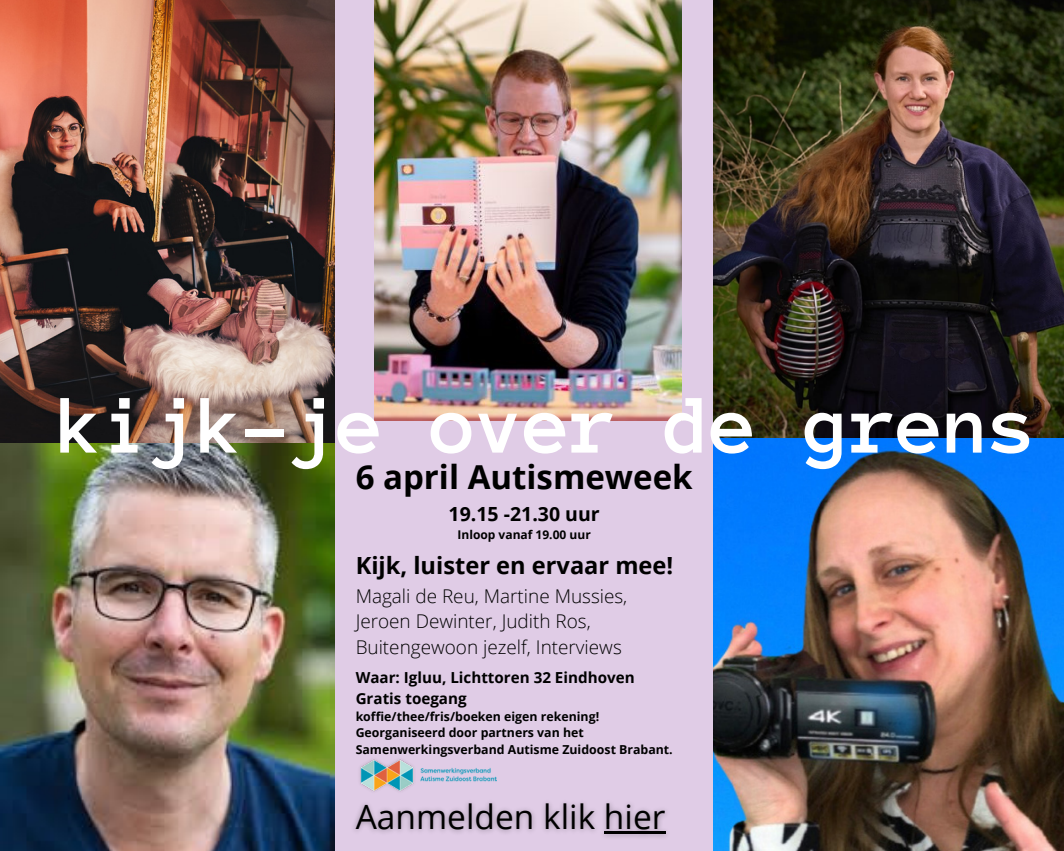
<style>
.page{position:relative;width:1064px;height:851px;background:#fff}
.page>*{position:absolute;margin:0;border:0;box-sizing:border-box;transform-origin:0 0}
.t1{font:700 85.5px "Anonymous Pro";color:#fff}
.t2{font:33.45px "Open Sans";color:#000}
.t3{font:700 33px "Open Sans";color:#000}
.t4{font:700 23.55px "Open Sans";color:#000}
.t5{font:700 19.5px "Open Sans";color:#000}
.t6{font:300 18.9px "Open Sans";color:#000}
.t7{font:700 15.15px "Open Sans";color:#000}
.t8{font:700 12.3px/16.4px "Open Sans";color:#000}
.t9{font:700 12px "Open Sans";color:#000}
</style>
<div class="page">
<div style="left:0;top:0;width:1063px;height:850px;background:#e0cce6"></div>
<img style="left:713px;top:0;width:350px;height:850px">
<img style="left:374px;top:0;width:307px;height:420px">
<img style="left:0;top:442px;width:334px;height:408px">
<img style="left:0;top:0;width:334px;height:442px">
<img style="left:360px;top:759px;width:136px;height:25px">
<img style="left:354px;top:784px;width:312px;height:53px">
<hr style="left:603px;top:831px;width:21px;height:2px;background:#000">
<svg style="left:624px;top:831px;width:41px;height:2px"></svg>
<p class="t1" style="left:58px;top:383px;width:980px">kijk-je over de grens</p>
<p class="t3" style="left:355px;top:454px;width:338px">6 april Autismeweek</p>
<p class="t5" style="left:448px;top:500px;width:152px">19.15 -21.30 uur</p>
<p class="t9" style="left:457px;top:526px;width:135px">Inloop vanaf 19.00 uur</p>
<p class="t4" style="left:355px;top:549px;width:319px">Kijk, luister en ervaar mee!</p>
<p class="t6" style="left:355px;top:582px;width:273px">Magali de Reu, Martine Mussies,</p>
<p class="t6" style="left:355px;top:608px;width:236px">Jeroen Dewinter, Judith Ros,</p>
<p class="t6" style="left:355px;top:634px;width:267px">Buitengewoon jezelf, Interviews</p>
<p class="t7" style="left:355px;top:666px;width:280px">Waar: Igluu, Lichttoren 32 Eindhoven</p>
<p class="t7" style="left:355px;top:687px;width:112px">Gratis toegang</p>
<p class="t8" style="left:355px;top:708px;width:245px">koffie/thee/fris/boeken eigen rekening!</p>
<p class="t8" style="left:355px;top:724px;width:318px">Georganiseerd door partners van het<br>Samenwerkingsverband Autisme Zuidoost Brabant.</p>
<p class="t2" style="left:355px;top:793px;width:311px">Aanmelden klik hier</p>
</div>
